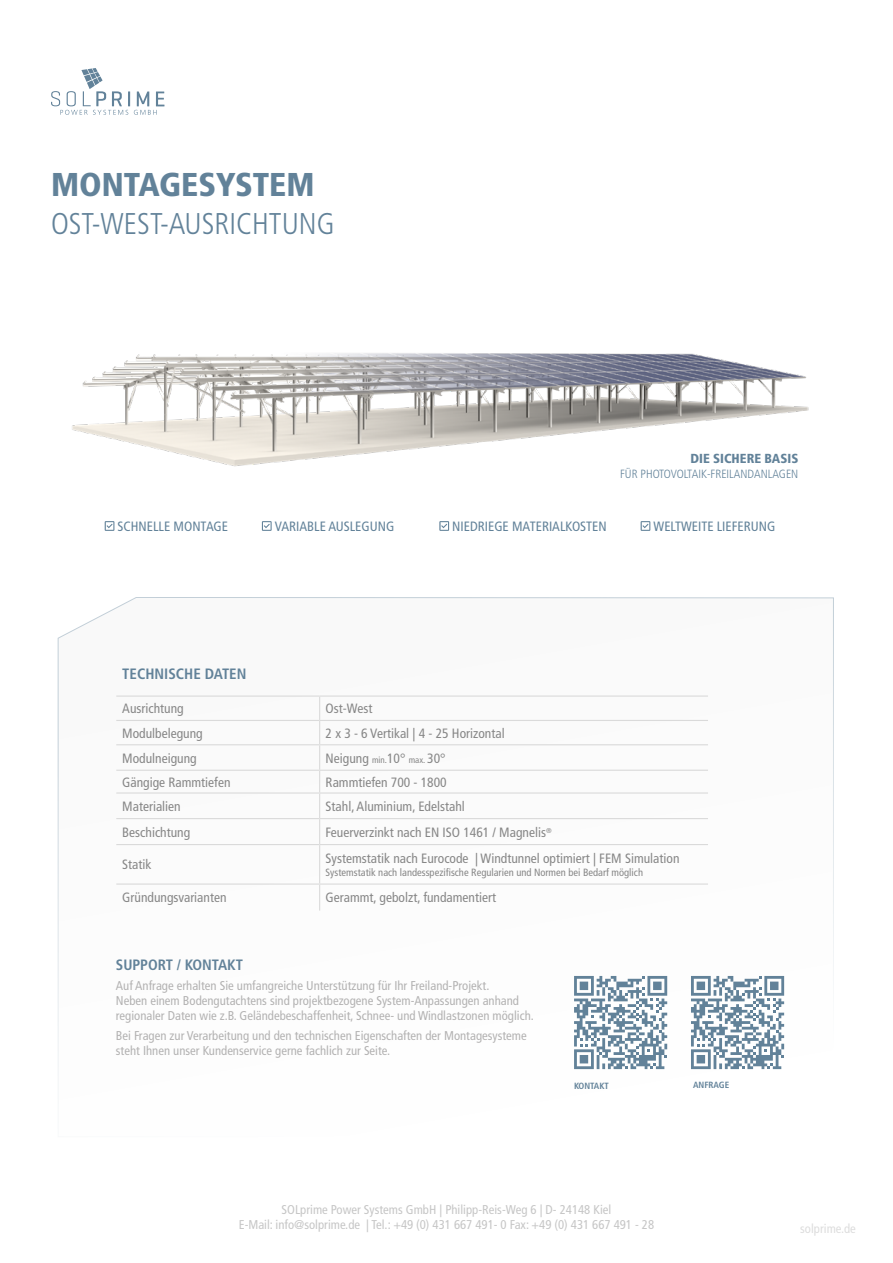
<style>
.page{position:relative;width:893px;height:1263px;background:#fff}
.page>*{position:absolute;margin:0;border:0;box-sizing:border-box;transform-origin:0 0}
.t1{font:900 condensed 33px "Frutiger LT Std";color:#628299}
.t2{font:300 condensed 30px "Frutiger LT Std";color:#628299}
.t3{font:700 condensed 15px "Frutiger LT Std";color:#628299}
.t4{font:condensed 13.5px "Frutiger LT Std";color:#878787}
.t5{font:condensed 13.5px "Frutiger LT Std";color:#628299}
.t6{font:900 condensed 13.05px "Frutiger LT Std";color:#628299}
.t7{font:condensed 12.75px/15.3px "Frutiger LT Std";color:#b3b2b2}
.t8{font:condensed 12.75px/15.3px "Frutiger LT Std";color:#c6c6c6;text-align:center}
.t9{font:300 condensed 11.85px "Frutiger LT Std";color:#628299}
.t10{font:condensed 10.5px "Frutiger LT Std";color:#878787}
.t11{font:700 condensed 9px "Frutiger LT Std";color:#628299}
.s1{font-size:9px}
</style>
<div class="page">
<svg style="left:58px;top:597px;width:776px;height:478px"></svg>
<svg style="left:51px;top:68px;width:113px;height:47px"></svg>
<hr style="left:116px;top:695px;width:204px;height:2px;background:#dadada">
<hr style="left:320px;top:695px;width:388px;height:2px;background:#dadada">
<hr style="left:116px;top:720px;width:204px;height:1px;background:#dadada">
<hr style="left:320px;top:720px;width:388px;height:1px;background:#dadada">
<hr style="left:116px;top:744px;width:204px;height:1px;background:#dadada">
<hr style="left:320px;top:744px;width:388px;height:1px;background:#dadada">
<hr style="left:116px;top:770px;width:204px;height:1px;background:#dadada">
<hr style="left:320px;top:770px;width:388px;height:1px;background:#dadada">
<hr style="left:116px;top:792px;width:204px;height:1px;background:#dadada">
<hr style="left:320px;top:792px;width:388px;height:1px;background:#dadada">
<hr style="left:116px;top:818px;width:204px;height:1px;background:#dadada">
<hr style="left:320px;top:818px;width:388px;height:1px;background:#dadada">
<svg style="left:319px;top:697px;width:1px;height:147px"></svg>
<hr style="left:116px;top:844px;width:204px;height:1px;background:#dadada">
<hr style="left:320px;top:844px;width:388px;height:1px;background:#dadada">
<hr style="left:319px;top:845px;width:1px;height:38px;background:#dadada">
<hr style="left:116px;top:883px;width:204px;height:2px;background:#dadada">
<hr style="left:320px;top:883px;width:388px;height:2px;background:#dadada">
<svg style="left:319px;top:885px;width:1px;height:25px"></svg>
<img style="left:72px;top:353px;width:737px;height:114px">
<svg style="left:105px;top:521px;width:9px;height:10px"></svg>
<svg style="left:262px;top:521px;width:10px;height:10px"></svg>
<svg style="left:439px;top:521px;width:10px;height:10px"></svg>
<svg style="left:641px;top:521px;width:9px;height:10px"></svg>
<svg style="left:691px;top:976px;width:93px;height:93px"></svg>
<svg style="left:574px;top:976px;width:93px;height:93px"></svg>
<h1 class="t1" style="left:51px;top:164px;width:265px">MONTAGESYSTEM</h1>
<h2 class="t2" style="left:51px;top:206px;width:285px">OST-WEST-AUSRICHTUNG</h2>
<p class="t6" style="left:690px;top:450px;width:109px">DIE SICHERE BASIS</p>
<p class="t9" style="left:620px;top:467px;width:180px">FÜR PHOTOVOLTAIK-FREILANDANLAGEN</p>
<p class="t5" style="left:118px;top:518px;width:112px">SCHNELLE MONTAGE</p>
<p class="t5" style="left:275px;top:518px;width:121px">VARIABLE AUSLEGUNG</p>
<p class="t5" style="left:452px;top:518px;width:156px">NIEDRIEGE MATERIALKOSTEN</p>
<p class="t5" style="left:654px;top:518px;width:123px">WELTWEITE LIEFERUNG</p>
<p class="t3" style="left:122px;top:665px;width:126px">TECHNISCHE DATEN</p>
<p class="t4" style="left:122px;top:701px;width:63px">Ausrichtung</p>
<p class="t4" style="left:326px;top:701px;width:48px">Ost-West</p>
<p class="t4" style="left:122px;top:725px;width:82px">Modulbelegung</p>
<p class="t4" style="left:326px;top:725px;width:181px">2 x 3 - 6 Vertikal | 4 - 25 Horizontal</p>
<p class="t4" style="left:122px;top:750px;width:76px">Modulneigung</p>
<p class="t4" style="left:326px;top:750px;width:121px">Neigung <span class="s1">min.</span>10° <span class="s1">max.</span> 30°</p>
<p class="t4" style="left:122px;top:774px;width:110px">Gängige Rammtiefen</p>
<p class="t4" style="left:326px;top:774px;width:123px">Rammtiefen 700 - 1800</p>
<p class="t4" style="left:122px;top:798px;width:60px">Materialien</p>
<p class="t4" style="left:326px;top:798px;width:141px">Stahl, Aluminium, Edelstahl</p>
<p class="t4" style="left:122px;top:824px;width:70px">Beschichtung</p>
<p class="t4" style="left:326px;top:824px;width:227px">Feuerverzinkt nach EN ISO 1461 / Magnelis<sup>®</sup></p>
<p class="t4" style="left:122px;top:857px;width:31px">Statik</p>
<p class="t4" style="left:326px;top:850px;width:355px">Systemstatik nach Eurocode | Windtunnel optimiert | FEM Simulation</p>
<p class="t10" style="left:326px;top:866px;width:319px">Systemstatik nach landesspezifische Regularien und Normen bei Bedarf möglich</p>
<p class="t4" style="left:122px;top:890px;width:106px">Gründungsvarianten</p>
<p class="t4" style="left:326px;top:890px;width:172px">Gerammt, gebolzt, fundamentiert</p>
<p class="t3" style="left:116px;top:956px;width:129px">SUPPORT / KONTAKT</p>
<p class="t7" style="left:116px;top:978px;width:420px">Auf Anfrage erhalten Sie umfangreiche Unterstützung für Ihr Freiland-Projekt.<br>Neben einem Bodengutachtens sind projektbezogene System-Anpassungen anhand regionaler Daten wie z.B. Geländebeschaffenheit, Schnee- und Windlastzonen möglich.</p>
<p class="t7" style="left:116px;top:1028px;width:412px">Bei Fragen zur Verarbeitung und den technischen Eigenschaften der Montagesysteme steht Ihnen unser Kundenservice gerne fachlich zur Seite.</p>
<p class="t11" style="left:574px;top:1080px;width:36px">KONTAKT</p>
<p class="t11" style="left:693px;top:1079px;width:38px">ANFRAGE</p>
<p class="t8" style="left:239px;top:1202px;width:417px">SOLprime Power Systems GmbH | Philipp-Reis-Weg 6 | D- 24148 Kiel<br>E-Mail: info@solprime.de | Tel.: +49 (0) 431 667 491- 0 Fax: +49 (0) 431 667 491 - 28</p>
<p class="t8" style="left:800px;top:1221px;width:57px">solprime.de</p>
</div>
